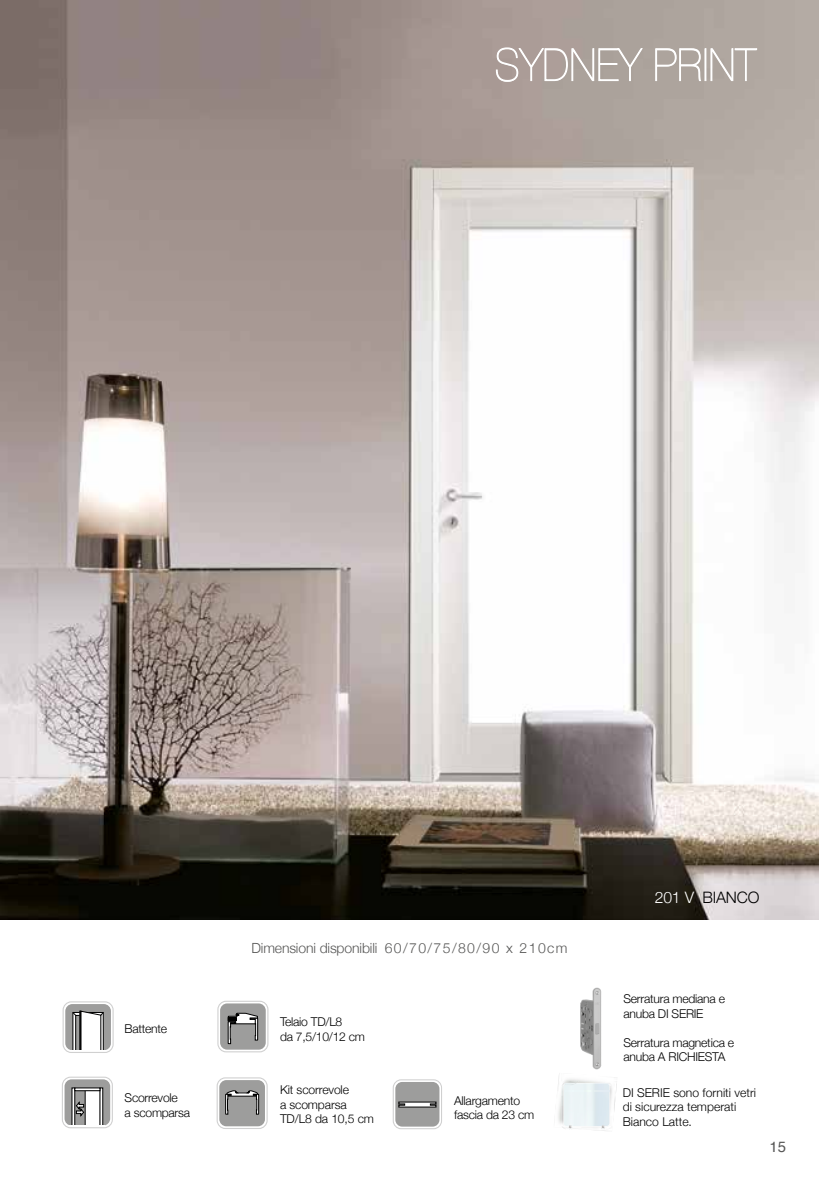
<style>
.page{position:relative;width:819px;height:1191px;background:#fff}
.page>*{position:absolute;margin:0;border:0;box-sizing:border-box;transform-origin:0 0}
.t1{font:300 15.75px "Helvetica Neue";letter-spacing:-.01em;color:#000}
.t2{font:14.88px "Helvetica";color:#575756}
.t3{font:300 14px "Helvetica Neue";letter-spacing:-.01em;color:#575756}
.t4{font:300 12.08px/14.5px "Helvetica Neue";letter-spacing:-.02em;color:#000}
.t5{font:300 12.08px/14.5px "Helvetica Neue";color:#000}
.s1{color:#fff}
</style>
<div class="page">
<img style="left:0;top:0;width:819px;height:919px">
<img style="left:558px;top:1098px;width:3px;height:26px">
<img style="left:614px;top:1077px;width:3px;height:34px">
<img style="left:562px;top:1126px;width:36px;height:3px">
<img style="left:561px;top:1084px;width:2px;height:40px">
<img style="left:563px;top:1083px;width:49px;height:43px">
<img style="left:575px;top:1082px;width:34px;height:44px">
<img style="left:564px;top:1084px;width:45px;height:41px">
<svg style="left:564px;top:1080px;width:14px;height:5px"></svg>
<img style="left:564px;top:1091px;width:45px;height:1px">
<svg style="left:600px;top:1125px;width:5px;height:4px"></svg>
<svg style="left:568px;top:1125px;width:4px;height:4px"></svg>
<img style="left:580px;top:987px;width:22px;height:82px">
<svg style="left:495px;top:47px;width:148px;height:35px;background:#b9afaa"></svg>
<svg style="left:655px;top:48px;width:46px;height:33px;background:#beb7b2"></svg>
<div style="left:704px;top:48px;width:2px;height:33px;border:1px solid #fff"></div>
<svg style="left:710px;top:47px;width:47px;height:35px;background:#bdb5b0"></svg>
<div style="left:65px;top:1004px;width:46px;height:46px;background:#9d9d9c;border-radius:7px"></div>
<div style="left:63px;top:1001px;width:51px;height:52px;border:1px solid #d0d0d0;border-radius:8px"></div>
<svg style="left:73px;top:1011px;width:30px;height:42px"></svg>
<div style="left:65px;top:1079px;width:45px;height:46px;background:#9d9d9c;border-radius:7px"></div>
<svg style="left:72px;top:1087px;width:31px;height:38px"></svg>
<hr style="left:75px;top:1087px;width:25px;height:3px;background:#fff">
<svg style="left:69px;top:1128px;width:36px;height:1px"></svg>
<div style="left:62px;top:1076px;width:51px;height:52px;border:1px solid #d0d0d0;border-radius:8px"></div>
<div style="left:220px;top:1003px;width:46px;height:46px;background:#9d9d9c;border-radius:7px"></div>
<div style="left:217px;top:1000px;width:51px;height:52px;border:1px solid #d0d0d0;border-radius:8px"></div>
<svg style="left:228px;top:1013px;width:30px;height:30px"></svg>
<div style="left:219px;top:1080px;width:46px;height:46px;background:#9d9d9c;border-radius:7px"></div>
<div style="left:216px;top:1077px;width:52px;height:52px;border:1px solid #d0d0d0;border-radius:8px"></div>
<svg style="left:225px;top:1090px;width:34px;height:24px"></svg>
<div style="left:395px;top:1082px;width:44px;height:44px;background:#9d9d9c;border-radius:7px"></div>
<div style="left:393px;top:1079px;width:49px;height:50px;border:1px solid #d0d0d0;border-radius:8px"></div>
<svg style="left:398px;top:1101px;width:38px;height:6px"></svg>
<p class="t4" style="left:125px;top:1020px;width:44px">Battente</p>
<p class="t4" style="left:125px;top:1089px;width:67px">Scorrevole<br>a scomparsa</p>
<p class="t3" style="left:251px;top:936px;width:317px">Dimensioni disponibili 60/70/75/80/90 x 210cm</p>
<p class="t4" style="left:280px;top:1013px;width:86px">Telaio TD/L8<br>da 7,5/10/12 cm</p>
<p class="t4" style="left:280px;top:1081px;width:95px">Kit scorrevole<br>a scomparsa<br>TD/L8 da 10,5 cm</p>
<p class="t4" style="left:454px;top:1092px;width:82px">Allargamento fascia da 23 cm</p>
<h1 class="t1" style="left:654px;top:885px;width:106px"><span class="s1">201 V</span> BIANCO</h1>
<p class="t4" style="left:623px;top:990px;width:103px">Serratura mediana e anuba DI SERIE</p>
<p class="t4" style="left:623px;top:1034px;width:112px">Serratura magnetica e anuba A RICHIESTA</p>
<p class="t5" style="left:622px;top:1084px;width:135px">DI SERIE sono forniti vetri di sicurezza temperati<br>Bianco Latte.</p>
<p class="t2" style="left:769px;top:1134px;width:18px">15</p>
</div>
